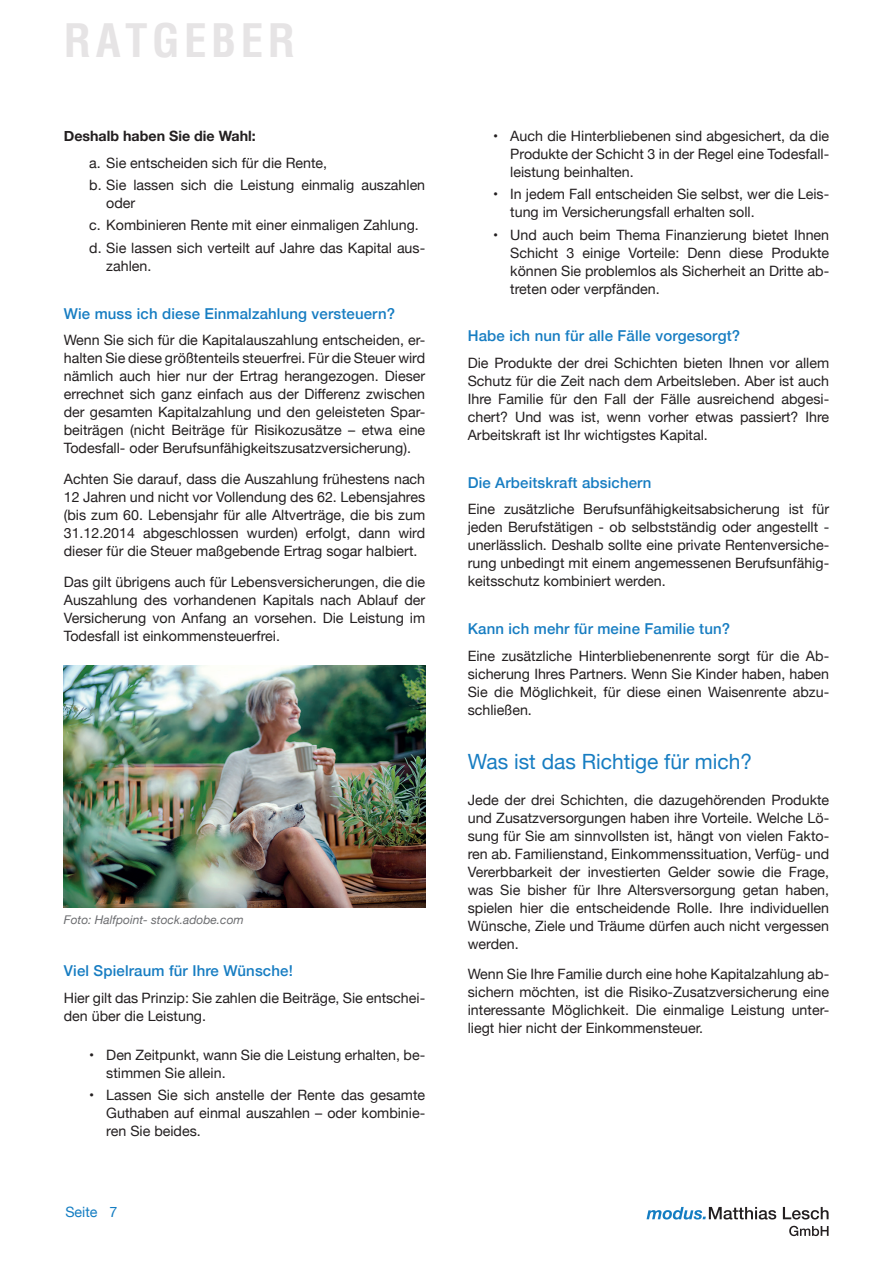
<style>
.page{position:relative;width:893px;height:1263px;background:#fff}
.page>*{position:absolute;margin:0;border:0;box-sizing:border-box;transform-origin:0 0}
.t1{font:700 condensed 45px "Helvetica";letter-spacing:.1em;color:#e6e4e5}
.t2{font:21px "Helvetica Neue";color:#177dc2}
.t3{font:500 15px "Helvetica Neue";letter-spacing:.01em;color:#177dc2}
.t4{font:14.25px/18px "Helvetica Neue";color:#231f20;text-align:justify}
.t5{font:700 14.25px "Helvetica Neue";color:#231f20}
.t6{font:14.25px "Helvetica Neue";color:#147dc2}
.t7{font:italic 12px "Helvetica Neue";color:#6c6d70}
</style>
<div class="page">
<svg style="left:789px;top:1226px;width:40px;height:10px"></svg>
<svg style="left:646px;top:1207px;width:182px;height:12px"></svg>
<img style="left:64px;top:666px;width:361px;height:241px">
<h1 class="t1" style="left:64px;top:11px;width:233px">RATGEBER</h1>
<p class="t5" style="left:64px;top:125px;width:194px">Deshalb haben Sie die Wahl:</p>
<p class="t4" style="left:89px;top:153px;width:337px;line-height:22.2px">a. Sie entscheiden sich für die Rente,<br>b. Sie lassen sich die Leistung einmalig auszahlen</p>
<p class="t4" style="left:89px;top:193px;width:337px;line-height:22.2px;text-align:left;text-indent:17px">oder<br>c. Kombinieren Rente mit einer einmaligen Zahlung. d. Sie lassen sich verteilt auf Jahre das Kapital aus-</p>
<p class="t4" style="left:106px;top:257px;width:47px">zahlen.</p>
<p class="t3" style="left:64px;top:301px;width:333px">Wie muss ich diese Einmalzahlung versteuern?</p>
<p class="t4" style="left:64px;top:332px;width:363px">Wenn Sie sich für die Kapitalauszahlung entscheiden, er&shy;halten Sie diese größtenteils steuerfrei. Für die Steuer wird nämlich auch hier nur der Ertrag herangezogen. Dieser errechnet sich ganz einfach aus der Differenz zwischen der gesamten Kapitalzahlung und den geleisteten Spar&shy;beiträgen (nicht Beiträge für Risikozusätze – etwa eine Todesfall- oder Berufsunfähigkeitszusatzversicherung).</p>
<p class="t4" style="left:64px;top:470px;width:363px">Achten Sie darauf, dass die Auszahlung frühestens nach 12 Jahren und nicht vor Vollendung des 62. Lebensjahres (bis zum 60. Lebensjahr für alle Altverträge, die bis zum 31.12.2014 abgeschlossen wurden) erfolgt, dann wird dieser für die Steuer maßgebende Ertrag sogar halbiert.</p>
<p class="t4" style="left:64px;top:573px;width:363px">Das gilt übrigens auch für Lebensversicherungen, die die Auszahlung des vorhandenen Kapitals nach Ablauf der Versicherung von Anfang an vorsehen. Die Leistung im Todesfall ist einkommensteuerfrei.</p>
<p class="t7" style="left:64px;top:911px;width:182px">Foto: Halfpoint- stock.adobe.com</p>
<p class="t3" style="left:64px;top:959px;width:231px">Viel Spielraum für Ihre Wünsche!</p>
<p class="t4" style="left:64px;top:990px;width:363px">Hier gilt das Prinzip: Sie zahlen die Beiträge, Sie entschei&shy;den über die Leistung.</p>
<p class="t4" style="left:106px;top:1047px;width:320px;text-indent:-17px">• Den Zeitpunkt, wann Sie die Leistung erhalten, be&shy;stimmen Sie allein.</p>
<p class="t4" style="left:106px;top:1087px;width:320px;text-indent:-17px">• Lassen Sie sich anstelle der Rente das gesamte Guthaben auf einmal auszahlen – oder kombinie&shy;ren Sie beides.</p>
<p class="t6" style="left:65px;top:1202px;width:54px">Seite 7</p>
<p class="t4" style="left:510px;top:128px;width:320px;text-indent:-17px">• Auch die Hinterbliebenen sind abgesichert, da die Produkte der Schicht 3 in der Regel eine Todesfall&shy;leistung beinhalten.</p>
<p class="t4" style="left:510px;top:186px;width:320px;text-indent:-17px">• In jedem Fall entscheiden Sie selbst, wer die Leis&shy;tung im Versicherungsfall erhalten soll.</p>
<p class="t4" style="left:510px;top:226px;width:320px;text-indent:-17px">• Und auch beim Thema Finanzierung bietet Ihnen Schicht 3 einige Vorteile: Denn diese Produkte können Sie problemlos als Sicherheit an Dritte ab&shy;treten oder verpfänden.</p>
<p class="t3" style="left:468px;top:324px;width:274px">Habe ich nun für alle Fälle vorgesorgt?</p>
<p class="t4" style="left:468px;top:355px;width:363px">Die Produkte der drei Schichten bieten Ihnen vor allem Schutz für die Zeit nach dem Arbeitsleben. Aber ist auch Ihre Familie für den Fall der Fälle ausreichend abgesi&shy;chert? Und was ist, wenn vorher etwas passiert? Ihre Arbeitskraft ist Ihr wichtigstes Kapital.</p>
<p class="t3" style="left:468px;top:470px;width:185px">Die Arbeitskraft absichern</p>
<p class="t4" style="left:468px;top:501px;width:363px">Eine zusätzliche Berufsunfähigkeitsabsicherung ist für jeden Berufstätigen - ob selbstständig oder angestellt - unerlässlich. Deshalb sollte eine private Rentenversiche&shy;rung unbedingt mit einem angemessenen Berufsunfähig&shy;keitsschutz kombiniert werden.</p>
<p class="t3" style="left:468px;top:617px;width:264px">Kann ich mehr für meine Familie tun?</p>
<p class="t4" style="left:468px;top:647px;width:363px">Eine zusätzliche Hinterbliebenenrente sorgt für die Ab&shy;sicherung Ihres Partners. Wenn Sie Kinder haben, haben Sie die Möglichkeit, für diese einen Waisenrente abzu&shy;schließen.</p>
<h2 class="t2" style="left:468px;top:747px;width:286px">Was ist das Richtige für mich?</h2>
<p class="t4" style="left:468px;top:791px;width:363px">Jede der drei Schichten, die dazugehörenden Produkte und Zusatzversorgungen haben ihre Vorteile. Welche Lö&shy;sung für Sie am sinnvollsten ist, hängt von vielen Fakto&shy;ren ab. Familienstand, Einkommenssituation, Verfüg- und Vererbbarkeit der investierten Gelder sowie die Frage, was Sie bisher für Ihre Altersversorgung getan haben, spielen hier die entscheidende Rolle. Ihre individuellen Wünsche, Ziele und Träume dürfen auch nicht vergessen werden.</p>
<p class="t4" style="left:468px;top:966px;width:363px">Wenn Sie Ihre Familie durch eine hohe Kapitalzahlung ab&shy;sichern möchten, ist die Risiko-Zusatzversicherung eine interessante Möglichkeit. Die einmalige Leistung unter&shy;liegt hier nicht der Einkommensteuer.</p>
</div>
